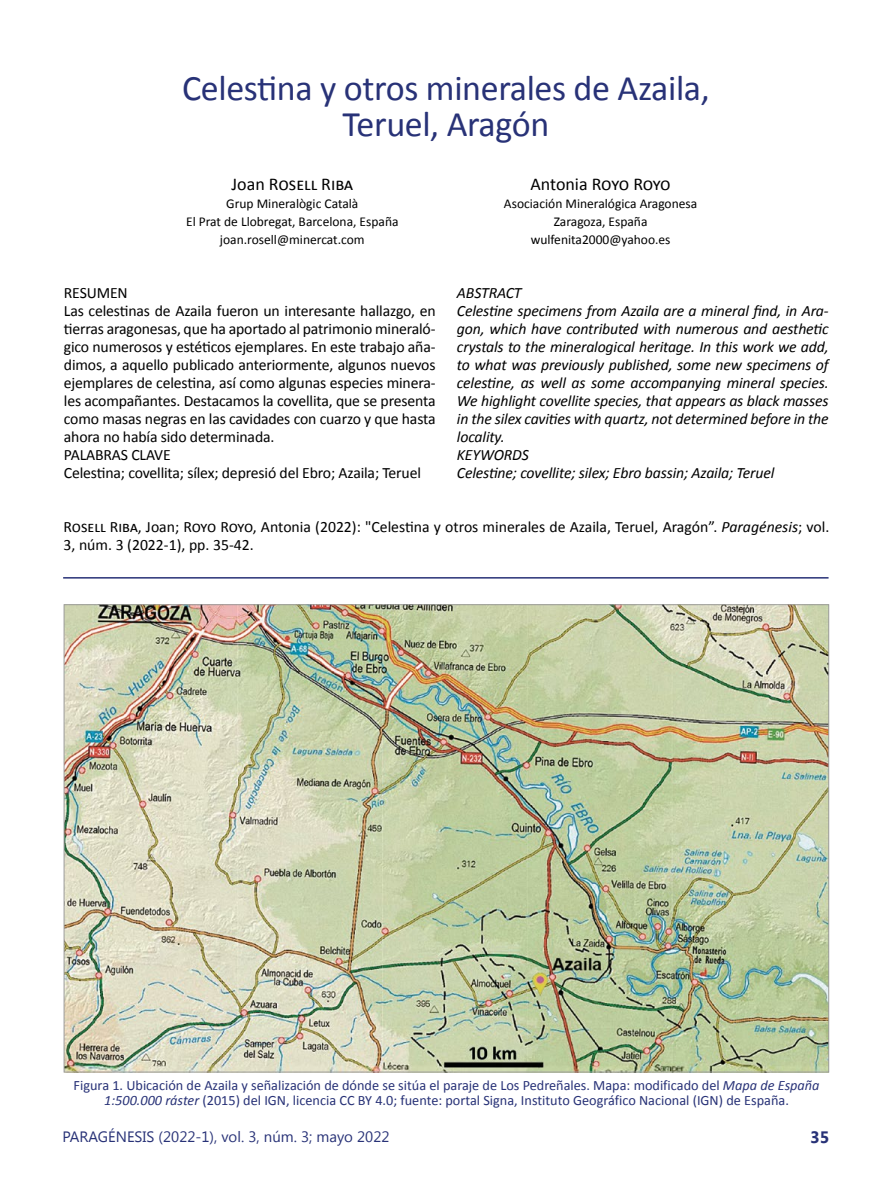
<style>
.page{position:relative;width:893px;height:1191px;background:#fff}
.page>*{position:absolute;margin:0;border:0;box-sizing:border-box;transform-origin:0 0}
.t1{font:36px "Calibri";letter-spacing:-.01em;color:#283277}
.calibri_14{font:18px "Calibri";color:#000}
.t2{font:700 16.5px "Segoe UI";color:#283277}
.Texto_seguido{font:15.75px/18px "Calibri";letter-spacing:-.01em;color:#000;text-align:justify}
.Texto_seguido-2{font:italic 15.75px/18px "Calibri";letter-spacing:-.01em;color:#000;text-align:justify}
.Bibliografia{font:15.75px/18px "Calibri";color:#000}
.t3{font:15px "Segoe UI";color:#283277}
.pie_foto_artículo_ve{font:14.25px/15px "Calibri";color:#283277;text-align:center}
.calibri_14-2{font:13.5px "Calibri";color:#000}
.s1{font-style:italic}
</style>
<div class="page">
<hr style="left:63px;top:577px;width:765px;height:1px;background:#283277">
<img style="left:66px;top:606px;width:761px;height:464px">
<p class="t1" style="left:182px;top:66px;width:529px">Celestina y otros minerales de Azaila,</p>
<p class="t1" style="left:343px;top:102px;width:208px">Teruel, Aragón</p>
<p class="calibri_14" style="left:232px;top:172px;width:123px">Joan Rosell Riba</p>
<p class="calibri_14-2" style="left:226px;top:195px;width:134px">Grup Mineralògic Català</p>
<p class="calibri_14-2" style="left:186px;top:213px;width:214px">El Prat de Llobregat, Barcelona, España</p>
<p class="calibri_14-2" style="left:220px;top:231px;width:146px">joan.rosell@minercat.com</p>
<p class="Texto_seguido" style="left:64px;top:284px;width:65px">RESUMEN</p>
<p class="Texto_seguido" style="left:64px;top:302px;width:373px">Las celestinas de Azaila fueron un interesante hallazgo, en tierras aragonesas, que ha aportado al patrimonio mineraló&shy;gico numerosos y estéticos ejemplares. En este trabajo aña&shy;dimos, a aquello publicado anteriormente, algunos nuevos ejemplares de celestina, así como algunas especies minera&shy;les acompañantes. Destacamos la covellita, que se presenta como masas negras en las cavidades con cuarzo y que hasta ahora no había sido determinada.</p>
<p class="Texto_seguido" style="left:64px;top:446px;width:108px">PALABRAS CLAVE</p>
<p class="Texto_seguido" style="left:64px;top:464px;width:359px">Celestina; covellita; sílex; depresió del Ebro; Azaila; Teruel</p>
<p class="calibri_14" style="left:530px;top:172px;width:142px">Antonia Royo Royo</p>
<p class="calibri_14-2" style="left:504px;top:195px;width:195px">Asociación Mineralógica Aragonesa</p>
<p class="calibri_14-2" style="left:554px;top:213px;width:95px">Zaragoza, España</p>
<p class="calibri_14-2" style="left:531px;top:231px;width:141px">wulfenita2000@yahoo.es</p>
<p class="Texto_seguido-2" style="left:457px;top:283px;width:66px">ABSTRACT</p>
<p class="Texto_seguido-2" style="left:457px;top:301px;width:373px">Celestine specimens from Azaila are a mineral find, in Ara&shy;gon, which have contributed with numerous and aesthetic crystals to the mineralogical heritage. In this work we add, to what was previously published, some new specimens of celestine, as well as some accompanying mineral species.<br>We highlight covellite species, that appears as black masses in the silex cavities with quartz, not determined before in the locality.</p>
<p class="Texto_seguido-2" style="left:457px;top:445px;width:73px">KEYWORDS</p>
<p class="Texto_seguido-2" style="left:457px;top:463px;width:319px">Celestine; covellite; silex; Ebro bassin; Azaila; Teruel</p>
<p class="Bibliografia" style="left:64px;top:518px;width:767px">Rosell Riba, Joan; Royo Royo, Antonia (2022): "Celestina y otros minerales de Azaila, Teruel, Aragón”. <span class="s1">Paragénesis</span>; vol.<br>3, núm. 3 (2022-1), pp. 35-42.</p>
<p class="pie_foto_artículo_ve" style="left:74px;top:1077px;width:747px">Figura 1. Ubicación de Azaila y señalización de dónde se sitúa el paraje de Los Pedreñales. Mapa: modificado del <span class="s1">Mapa de España<br>1:500.000 ráster</span> (2015) del IGN, licencia CC BY 4.0; fuente: portal Signa, Instituto Geográfico Nacional (IGN) de España.</p>
<p class="t3" style="left:63px;top:1126px;width:328px">PARAGÉNESIS (2022-1), vol. 3, núm. 3; mayo 2022</p>
<p class="t2" style="left:810px;top:1125px;width:20px">35</p>
</div>
